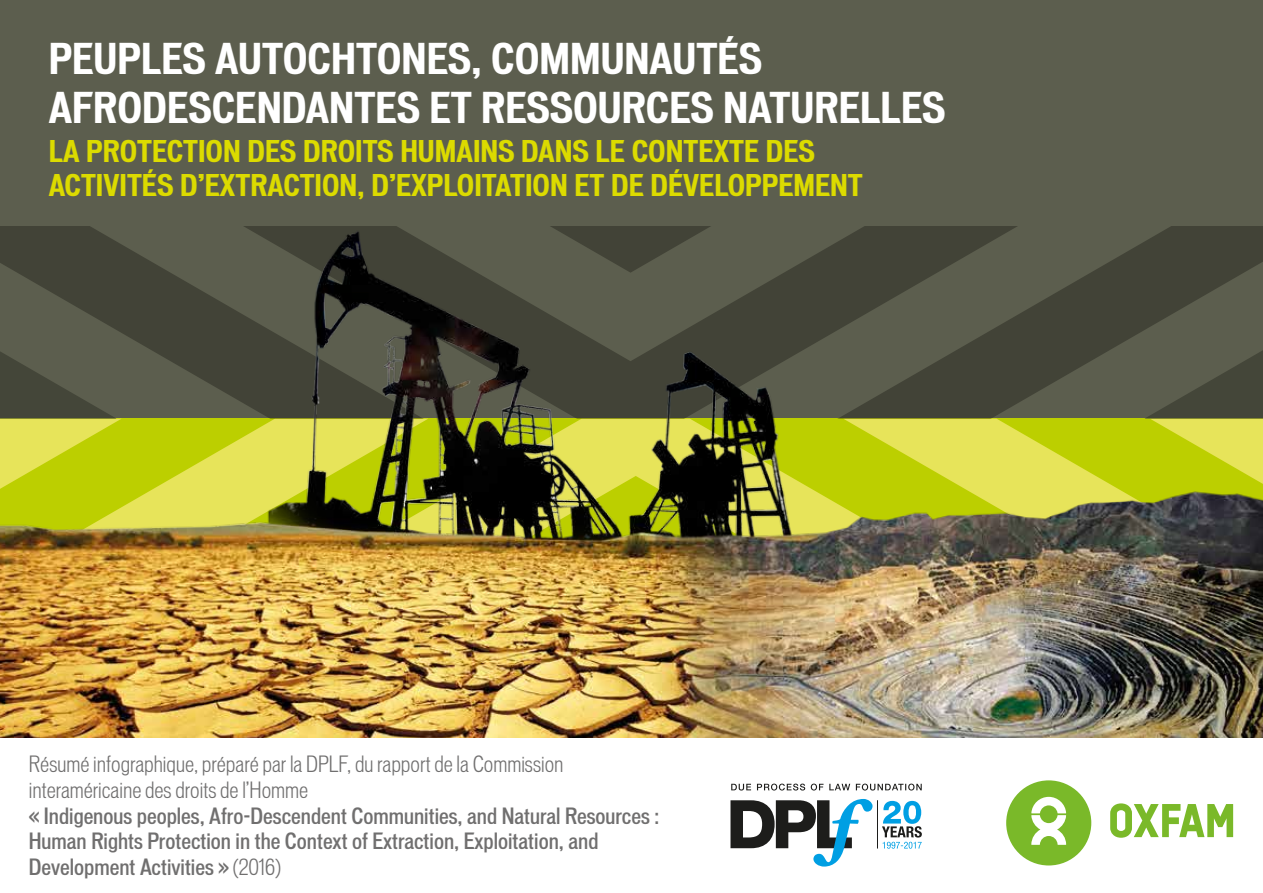
<style>
.page{position:relative;width:1263px;height:893px;background:#fff}
.page>*{position:absolute;margin:0;border:0;box-sizing:border-box;transform-origin:0 0}
.t1{font:700 condensed 40.5px/48.6px "Vonnes";color:#fff}
.t2{font:700 condensed 28.5px/34.3px "Vonnes";color:#dcdb00}
.t3{font:500 condensed 21.45px/25.7px "Vonnes";color:#706f6f}
.t4{font:100 condensed 21.45px/25.7px "Vonnes";color:#706f6f}
.s1{font-weight:100}
</style>
<div class="page">
<img style="left:0;top:225px;width:1263px;height:513px">
<div style="left:0;top:0;width:1263px;height:225px;background:#5c5e4e"></div>
<svg style="left:1006px;top:780px;width:85px;height:85px"></svg>
<svg style="left:1110px;top:803px;width:123px;height:35px"></svg>
<svg style="left:730px;top:799px;width:142px;height:68px"></svg>
<svg style="left:731px;top:784px;width:191px;height:6px"></svg>
<svg style="left:882px;top:801px;width:40px;height:48px"></svg>
<hr style="left:877px;top:800px;width:1px;height:48px;background:#1d1d1b">
<h1 class="t1" style="left:49px;top:34px;width:898px">PEUPLES AUTOCHTONES, COMMUNAUTÉS<br>AFRODESCENDANTES ET RESSOURCES NATURELLES</h1>
<h2 class="t2" style="left:49px;top:134px;width:815px">LA PROTECTION DES DROITS HUMAINS DANS LE CONTEXTE DES<br>ACTIVITÉS D’EXTRACTION, D’EXPLOITATION ET DE DÉVELOPPEMENT</h2>
<p class="t4" style="left:29px;top:752px;width:536px">Résumé infographique, préparé par la DPLF, du rapport de la Commission interaméricaine des droits de l’Homme</p>
<p class="t3" style="left:29px;top:803px;width:632px">« Indigenous peoples, Afro-Descendent Communities, and Natural Resources :<br>Human Rights Protection in the Context of Extraction, Exploitation, and<br>Development Activities » <span class="s1">(2016)</span></p>
</div>
